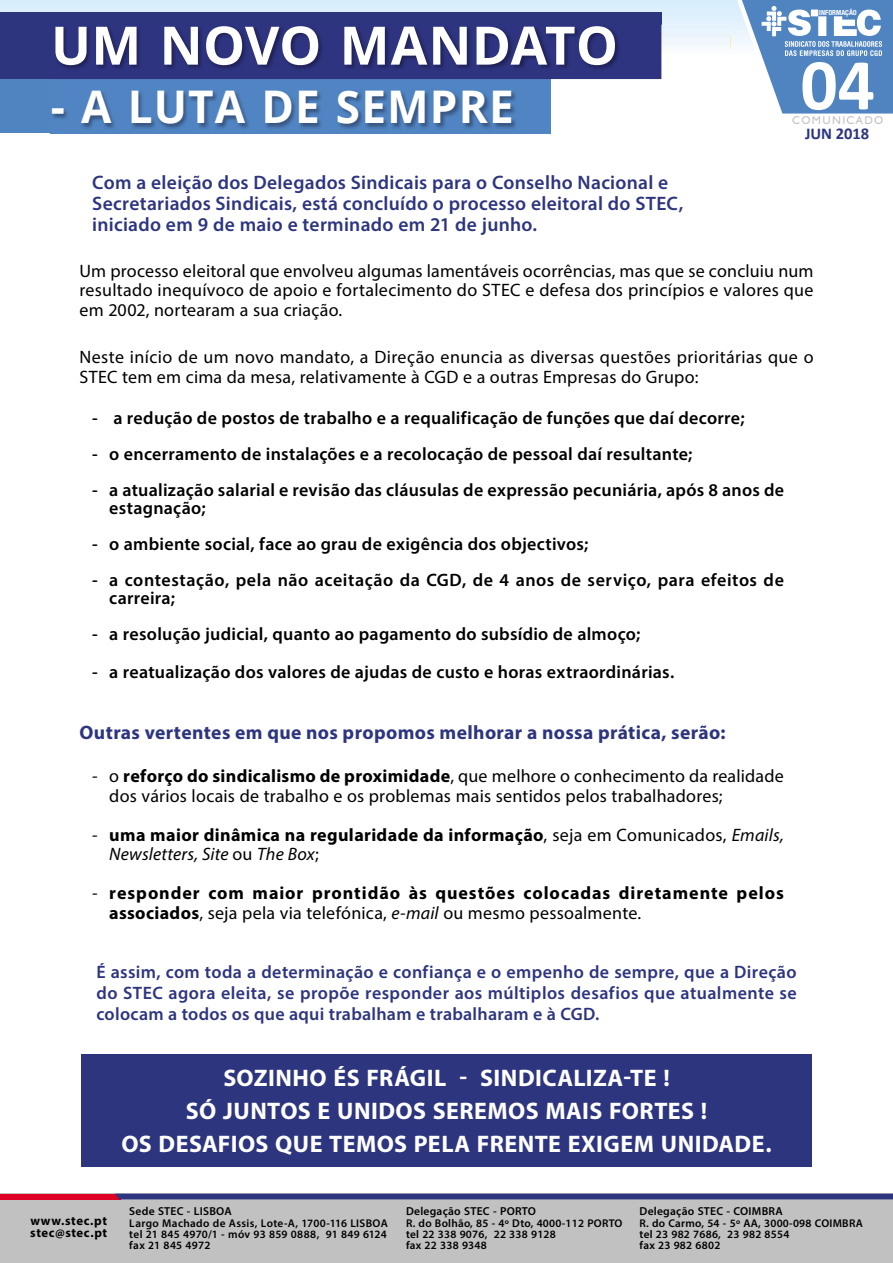
<style>
.page{position:relative;width:893px;height:1263px;background:#fff}
.page>*{position:absolute;margin:0;border:0;box-sizing:border-box;transform-origin:0 0}
.t1{font:700 73.5px "Calibri";color:#fff}
.t2{font:700 53.1px "Open Sans";letter-spacing:.005em;color:#fff}
.t3{font:700 45px "Open Sans";letter-spacing:.025em;color:#fff}
.t4{font:700 24px/33px "Myriad Pro";letter-spacing:.015em;color:#fff;text-align:center}
.t5{font:600 19.5px/21px "Myriad Pro";letter-spacing:.015em;color:#2d357f}
.t6{font:700 19.5px "Myriad Pro";letter-spacing:.02em;color:#2d357f}
.t7{font:18px/19.5px "Myriad Pro";letter-spacing:.015em;color:#000}
.t8{font:600 18px/18px "Myriad Pro";letter-spacing:.015em;color:#000}
.t9{font:600 18px/21px "Myriad Pro";letter-spacing:.015em;color:#2d357f;text-align:justify}
.t10{font:700 18px/19.5px "Myriad Pro";letter-spacing:.05em;color:#000}
.t11{font:700 18px/19.5px "Myriad Pro";letter-spacing:.02em;color:#000}
.t12{font:700 16.5px "Calibri";color:#2d357f}
.t13{font:700 12.75px/12px "Myriad Pro";letter-spacing:.045em;color:#000}
.t14{font:600 11.55px "Myriad Pro";letter-spacing:.02em;color:#000}
.t15{font:600 11.25px/11.2px "Myriad Pro";letter-spacing:.02em;color:#000}
.t16{font:11.25px "Humanist 521 BT";color:#c1c1c1}
.t17{font:700 condensed 7.5px "Sans";color:#fff}
.s1{font-weight:700}
.s2{font-weight:400}
.s3{font-weight:400;font-style:italic}
</style>
<div class="page">
<svg style="left:0;top:0;width:737px;height:134px;background:#d2e4f4"></svg>
<svg style="left:737px;top:0;width:156px;height:114px"></svg>
<div style="left:0;top:78px;width:551px;height:55px;background:#4f84c1"></div>
<div style="left:0;top:13px;width:661px;height:66px;background:#2d357f"></div>
<img style="left:51px;top:25px;width:679px;height:109px">
<img style="left:51px;top:79px;width:500px;height:54px">
<img style="left:51px;top:25px;width:610px;height:54px">
<div style="left:81px;top:1054px;width:731px;height:113px;background:#2d357f"></div>
<div style="left:0;top:1194px;width:893px;height:69px;background:#c1c1c1"></div>
<div style="left:0;top:1194px;width:120px;height:5px;background:#dd0023"></div>
<div style="left:115px;top:1194px;width:778px;height:5px;background:#2d357f"></div>
<h2 class="t2" style="left:51px;top:8px;width:569px">UM NOVO MANDATO</h2>
<h3 class="t3" style="left:51px;top:75px;width:464px">- A LUTA DE SEMPRE</h3>
<p class="t17" style="left:819px;top:8px;width:39px">INFORMAÇÃO</p>
<h1 class="t1" style="left:800px;top:38px;width:76px">04</h1>
<p class="t16" style="left:792px;top:114px;width:93px">COMUNICADO</p>
<p class="t12" style="left:805px;top:123px;width:66px">JUN 2018</p>
<p class="t5" style="left:92px;top:171px;width:593px">Com a eleição dos Delegados Sindicais para o Conselho Nacional e<br>Secretariados Sindicais, está concluído o processo eleitoral do STEC, iniciado em 9 de maio e terminado em 21 de junho.</p>
<p class="t7" style="left:79px;top:261px;width:736px;text-align:justify">Um processo eleitoral que envolveu algumas lamentáveis ocorrências, mas que se concluiu num resultado inequívoco de apoio e fortalecimento do STEC e defesa dos princípios e valores que em 2002, nortearam a sua criação.</p>
<p class="t7" style="left:79px;top:347px;width:736px">Neste início de um novo mandato, a Direção enuncia as diversas questões prioritárias que o<br>STEC tem em cima da mesa, relativamente à CGD e a outras Empresas do Grupo:</p>
<p class="t8" style="left:92px;top:409px;width:654px">- a redução de postos de trabalho e a requalificação de funções que daí decorre;</p>
<p class="t8" style="left:92px;top:445px;width:602px">- o encerramento de instalações e a recolocação de pessoal daí resultante;</p>
<p class="t8" style="left:109px;top:481px;width:676px;text-indent:-17px">- a atualização salarial e revisão das cláusulas de expressão pecuniária, após 8 anos de estagnação;</p>
<p class="t8" style="left:92px;top:535px;width:498px">- o ambiente social, face ao grau de exigência dos objectivos;</p>
<p class="t8" style="left:109px;top:571px;width:676px;text-indent:-17px">- a contestação, pela não aceitação da CGD, de 4 anos de serviço, para efeitos de carreira;</p>
<p class="t8" style="left:92px;top:625px;width:550px">- a resolução judicial, quanto ao pagamento do subsídio de almoço;</p>
<p class="t8" style="left:92px;top:662px;width:584px">- a reatualização dos valores de ajudas de custo e horas extraordinárias.</p>
<p class="t6" style="left:79px;top:720px;width:648px">Outras vertentes em que nos propomos melhorar a nossa prática, serão:</p>
<p class="t7" style="left:109px;top:766px;width:676px;text-indent:-17px">- o <span class="s1">reforço do sindicalismo de proximidade</span>, que melhore o conhecimento da realidade dos vários locais de trabalho e os problemas mais sentidos pelos trabalhadores;</p>
<p class="t11" style="left:109px;top:824px;width:676px;text-indent:-17px"><span class="s2">-</span> uma maior dinâmica na regularidade da informação<span class="s2">, seja em Comunicados,</span> <span class="s3">Emails,<br>Newsletters, Site</span> <span class="s2">ou</span> <span class="s3">The Box</span><span class="s2">;</span></p>
<p class="t10" style="left:109px;top:883px;width:676px;text-indent:-17px"><span class="s2">-</span> responder com maior prontidão às questões colocadas diretamente pelos associados<span class="s2">, seja pela via telefónica,</span> <span class="s3">e-mail</span> <span class="s2">ou mesmo pessoalmente.</span></p>
<p class="t9" style="left:96px;top:961px;width:702px">É assim, com toda a determinação e confiança e o empenho de sempre, que a Direção do STEC agora eleita, se propõe responder aos múltiplos desafios que atualmente se colocam a todos os que aqui trabalham e trabalharam e à CGD.</p>
<h3 class="t4" style="left:121px;top:1061px;width:652px">SOZINHO ÉS FRÁGIL - SINDICALIZA-TE !<br>SÓ JUNTOS E UNIDOS SEREMOS MAIS FORTES !<br>OS DESAFIOS QUE TEMOS PELA FRENTE EXIGEM UNIDADE.</h3>
<p class="t13" style="left:30px;top:1215px;width:78px">www.stec.pt stec@stec.pt</p>
<p class="t14" style="left:129px;top:1204px;width:104px">Sede STEC - LISBOA</p>
<p class="t15" style="left:129px;top:1217px;width:260px;text-align:justify">Largo Machado de Assis, Lote-A, 1700-116 LISBOA tel 21 845 4970/1 - móv 93 859 0888, 91 849 6124 fax 21 845 4972</p>
<p class="t14" style="left:406px;top:1204px;width:132px">Delegação STEC - PORTO</p>
<p class="t15" style="left:406px;top:1217px;width:218px">R. do Bolhão, 85 - 4º Dto, 4000-112 PORTO tel 22 338 9076, 22 338 9128<br>fax 22 338 9348</p>
<p class="t14" style="left:639px;top:1204px;width:145px">Delegação STEC - COIMBRA</p>
<p class="t15" style="left:639px;top:1217px;width:225px">R. do Carmo, 54 - 5º AA, 3000-098 COIMBRA tel 23 982 7686, 23 982 8554<br>fax 23 982 6802</p>
</div>
